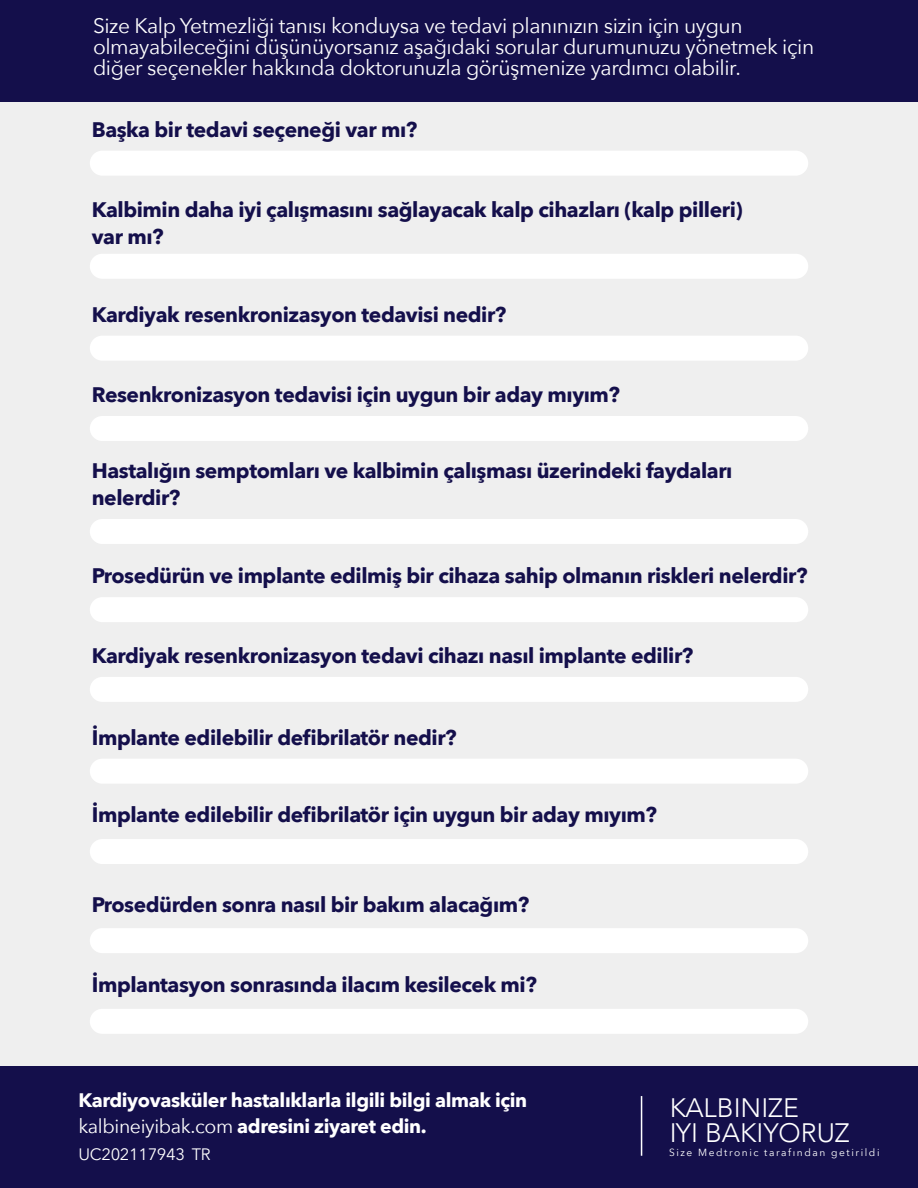
<style>
.page{position:relative;width:918px;height:1188px;background:#fff}
.page>*{position:absolute;margin:0;border:0;box-sizing:border-box;transform-origin:0 0}
.t1{font:300 26.7px/24.6px "Avenir";color:#fff}
.t2{font:700 21px/26.5px "Avenir Next";letter-spacing:-.02em;color:#140f4b}
.t3{font:21px/21px "Avenir Next";letter-spacing:-.02em;color:#fff}
.t4{font:700 19.5px/26.5px "Avenir Next";letter-spacing:-.02em;color:#fff}
.t5{font:16.5px "Avenir Next";letter-spacing:-.02em;color:#fff}
.t6{font:10.2px "Avenir Next World";letter-spacing:.155em;color:#fff}
.s1{font-weight:400}
</style>
<div class="page">
<div style="left:0;top:102px;width:918px;height:965px;background:#efefef"></div>
<div style="left:0;top:0;width:918px;height:102px;background:#140f4b"></div>
<div style="left:90px;top:151px;width:718px;height:25px;background:#fff;border-radius:12px"></div>
<div style="left:90px;top:254px;width:718px;height:25px;background:#fff;border-radius:12px"></div>
<div style="left:90px;top:336px;width:718px;height:25px;background:#fff;border-radius:12px"></div>
<div style="left:90px;top:416px;width:718px;height:25px;background:#fff;border-radius:12px"></div>
<div style="left:90px;top:519px;width:718px;height:25px;background:#fff;border-radius:12px"></div>
<div style="left:90px;top:597px;width:718px;height:25px;background:#fff;border-radius:12px"></div>
<div style="left:90px;top:677px;width:718px;height:25px;background:#fff;border-radius:12px"></div>
<div style="left:90px;top:759px;width:718px;height:25px;background:#fff;border-radius:12px"></div>
<div style="left:90px;top:839px;width:718px;height:25px;background:#fff;border-radius:12px"></div>
<div style="left:90px;top:928px;width:718px;height:25px;background:#fff;border-radius:12px"></div>
<div style="left:90px;top:1009px;width:718px;height:25px;background:#fff;border-radius:12px"></div>
<div style="left:0;top:1067px;width:918px;height:121px;background:#140f4b"></div>
<hr style="left:641px;top:1096px;width:1px;height:60px;background:#fff">
<p class="t3" style="left:93px;top:14px;width:723px">Size Kalp Yetmezliği tanısı konduysa ve tedavi planınızın sizin için uygun olmayabileceğini düşünüyorsanız aşağıdaki sorular durumunuzu yönetmek için diğer seçenekler hakkında doktorunuzla görüşmenize yardımcı olabilir.</p>
<p class="t2" style="left:92px;top:116px;width:327px">Başka bir tedavi seçeneği var mı?</p>
<p class="t2" style="left:92px;top:196px;width:652px">Kalbimin daha iyi çalışmasını sağlayacak kalp cihazları (kalp pilleri) var mı?</p>
<p class="t2" style="left:92px;top:301px;width:416px">Kardiyak resenkronizasyon tedavisi nedir?</p>
<p class="t2" style="left:92px;top:381px;width:530px">Resenkronizasyon tedavisi için uygun bir aday mıyım?</p>
<p class="t2" style="left:92px;top:457px;width:642px">Hastalığın semptomları ve kalbimin çalışması üzerindeki faydaları nelerdir?</p>
<p class="t2" style="left:92px;top:562px;width:717px">Prosedürün ve implante edilmiş bir cihaza sahip olmanın riskleri nelerdir?</p>
<p class="t2" style="left:92px;top:642px;width:603px">Kardiyak resenkronizasyon tedavi cihazı nasıl implante edilir?</p>
<p class="t2" style="left:92px;top:724px;width:366px">İmplante edilebilir defibrilatör nedir?</p>
<p class="t2" style="left:92px;top:801px;width:567px">İmplante edilebilir defibrilatör için uygun bir aday mıyım?</p>
<p class="t2" style="left:92px;top:891px;width:439px">Prosedürden sonra nasıl bir bakım alacağım?</p>
<p class="t2" style="left:92px;top:971px;width:447px">İmplantasyon sonrasında ilacım kesilecek mi?</p>
<p class="t4" style="left:79px;top:1086px;width:450px">Kardiyovasküler hastalıklarla ilgili bilgi almak için <span class="s1">kalbineiyibak.com</span> adresini ziyaret edin.</p>
<p class="t5" style="left:79px;top:1140px;width:134px">UC202117943 TR</p>
<p class="t1" style="left:669px;top:1096px;width:182px">KALBINIZE<br>IYI BAKIYORUZ</p>
<p class="t6" style="left:669px;top:1145px;width:212px">Size Medtronic tarafından getirildi</p>
</div>
